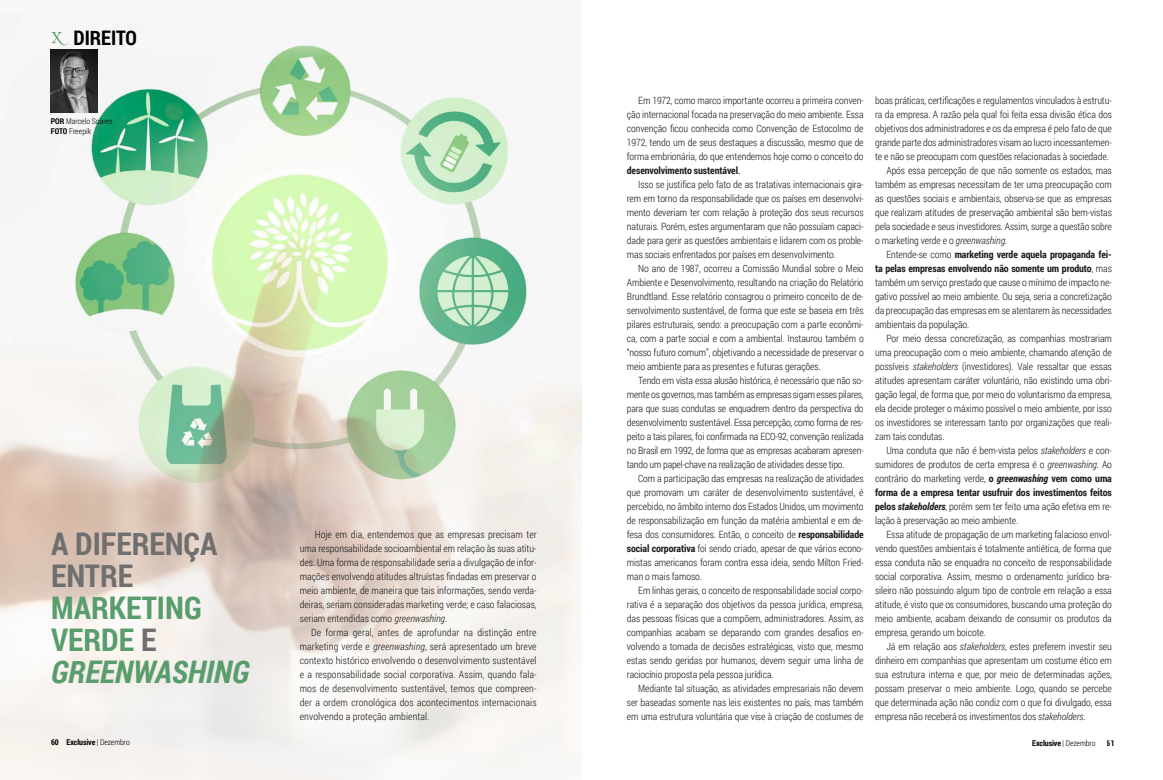
<style>
.page{position:relative;width:1163px;height:780px;background:#fff}
.page>*{position:absolute;margin:0;border:0;box-sizing:border-box;transform-origin:0 0}
.t1{font:700 31.2px/32.1px "Roboto Condensed";color:#599d6c}
.t2{font:700 31.2px/32.1px "Roboto Condensed";color:#706f6f}
.t3{font:700 20px "Roboto Condensed";color:#000}
.t4{font:300 10px/14px "Roboto Condensed";letter-spacing:-.01em;color:#1b1b1a;text-align:justify}
.t5{font:700 10px "Roboto Condensed";letter-spacing:-.01em;color:#1b1b1a}
.t6{font:700 8px "Roboto Condensed";letter-spacing:-.01em;color:#000}
.t7{font:300 8px/10px "Roboto Condensed";color:#000}
.s1{font-weight:700}
.s2{color:#706f6f}
.s3{font-style:italic}
.s4{font-weight:400}
.s5{font-weight:300}
.s6{font-weight:700;font-style:italic}
</style>
<div class="page">
<img style="left:8px;top:32px;width:521px;height:268px">
<svg style="left:0;top:300px;width:581px;height:480px"></svg>
<svg style="left:52px;top:32px;width:16px;height:14px"></svg>
<img style="left:51px;top:50px;width:47px;height:62px">
<h2 class="t3" style="left:73px;top:24px;width:65px">DIREITO</h2>
<p class="t7" style="left:51px;top:115px;width:63px"><span class="s1">POR</span> Marcelo Soares<br><span class="s1">FOTO</span> Freepik</p>
<h1 class="t2" style="left:51px;top:526px;width:168px">A DIFERENÇA<br>ENTRE</h1>
<h1 class="t1" style="left:51px;top:591px;width:200px">MARKETING<br>VERDE <span class="s2">E<br></span><span class="s3">GREENWASHING</span></h1>
<p class="t4" style="left:300px;top:527px;width:238px;text-indent:15px">Hoje em dia, entendemos que as empresas precisam ter uma responsabilidade socioambiental em relação às suas atitu&shy;des. Uma forma de responsabilidade seria a divulgação de infor&shy;mações envolvendo atitudes altruístas findadas em preservar o meio ambiente, de maneira que tais informações, sendo verda&shy;deiras, seriam consideradas marketing verde; e caso falaciosas, seriam entendidas como <span class="s3">greenwashing</span>.</p>
<p class="t4" style="left:300px;top:625px;width:238px;text-indent:11px">De forma geral, antes de aprofundar na distinção entre marketing verde e <span class="s3">greenwashing</span>, será apresentado um breve contexto histórico envolvendo o desenvolvimento sustentável e a responsabilidade social corporativa. Assim, quando fala&shy;mos de desenvolvimento sustentável, temos que compreen&shy;der a ordem cronológica dos acontecimentos internacionais envolvendo a proteção ambiental.</p>
<p class="t4" style="left:626px;top:93px;width:238px;text-indent:11px">Em 1972, como marco importante ocorreu a primeira conven&shy;ção internacional focada na preservação do meio ambiente. Essa convenção ficou conhecida como Convenção de Estocolmo de 1972, tendo um de seus destaques a discussão, mesmo que de forma embrionária, do que entendemos hoje como o conceito do <span class="s1">desenvolvimento sustentável</span><span class="s4">.</span></p>
<p class="t4" style="left:626px;top:177px;width:238px;text-indent:11px">Isso se justifica pelo fato de as tratativas internacionais gira&shy;rem em torno da responsabilidade que os países em desenvolvi&shy;mento deveriam ter com relação à proteção dos seus recursos naturais. Porém, estes argumentaram que não possuíam capaci&shy;dade para gerir as questões ambientais e lidarem com os proble&shy;mas sociais enfrentados por países em desenvolvimento.</p>
<p class="t4" style="left:626px;top:261px;width:238px;text-indent:11px">No ano de 1987, ocorreu a Comissão Mundial sobre o Meio Ambiente e Desenvolvimento, resultando na criação do Relatório Brundtland. Esse relatório consagrou o primeiro conceito de de&shy;senvolvimento sustentável, de forma que este se baseia em três pilares estruturais, sendo: a preocupação com a parte econômi&shy;ca, com a parte social e com a ambiental. Instaurou também o “nosso futuro comum”, objetivando a necessidade de preservar o meio ambiente para as presentes e futuras gerações.</p>
<p class="t4" style="left:626px;top:373px;width:238px;text-indent:11px">Tendo em vista essa alusão histórica, é necessário que não so&shy;mente os governos, mas também as empresas sigam esses pilares, para que suas condutas se enquadrem dentro da perspectiva do desenvolvimento sustentável. Essa percepção, como forma de res&shy;peito a tais pilares, foi confirmada na ECO-92, convenção realizada no Brasil em 1992, de forma que as empresas acabaram apresen&shy;tando um papel-chave na realização de atividades desse tipo.</p>
<p class="t4" style="left:626px;top:471px;width:238px;text-indent:11px">Com a participação das empresas na realização de atividades que promovam um caráter de desenvolvimento sustentável, é percebido, no âmbito interno dos Estados Unidos, um movimento de responsabilização em função da matéria ambiental e em de&shy;fesa dos consumidores. Então, o conceito de <span class="s1">responsabilidade social corporativa</span> foi sendo criado, apesar de que vários econo&shy;mistas americanos foram contra essa ideia, sendo Milton Fried&shy;man o mais famoso.</p>
<p class="t4" style="left:626px;top:583px;width:238px;text-indent:11px">Em linhas gerais, o conceito de responsabilidade social corpo&shy;rativa é a separação dos objetivos da pessoa jurídica, empresa, das pessoas físicas que a compõem, administradores. Assim, as companhias acabam se deparando com grandes desafios en&shy;volvendo a tomada de decisões estratégicas, visto que, mesmo estas sendo geridas por humanos, devem seguir uma linha de raciocínio proposta pela pessoa jurídica.</p>
<p class="t4" style="left:626px;top:681px;width:238px;text-indent:11px">Mediante tal situação, as atividades empresariais não devem ser baseadas somente nas leis existentes no país, mas também em uma estrutura voluntária que vise à criação de costumes de</p>
<p class="t4" style="left:874px;top:93px;width:238px">boas práticas, certificações e regulamentos vinculados à estrutu-</p>
<p class="t4" style="left:874px;top:107px;width:238px">ra da empresa. A razão pela qual foi feita essa divisão ética dos</p>
<p class="t4" style="left:874px;top:121px;width:238px">objetivos dos administradores e os da empresa é pelo fato de que</p>
<p class="t4" style="left:874px;top:135px;width:238px">grande parte dos administradores visam ao lucro incessantemen-</p>
<p class="t4" style="left:874px;top:149px;width:235px">te e não se preocupam com questões relacionadas à sociedade.</p>
<p class="t4" style="left:886px;top:163px;width:227px">Após essa percepção de que não somente os estados, mas</p>
<p class="t4" style="left:874px;top:177px;width:238px">também as empresas necessitam de ter uma preocupação com</p>
<p class="t4" style="left:874px;top:191px;width:238px">as questões sociais e ambientais, observa-se que as empresas</p>
<p class="t4" style="left:874px;top:205px;width:238px">que realizam atitudes de preservação ambiental são bem-vistas</p>
<p class="t4" style="left:874px;top:219px;width:238px">pela sociedade e seus investidores. Assim, surge a questão sobre</p>
<p class="t4" style="left:874px;top:233px;width:134px">o marketing verde e o <span class="s3">greenwashing.</span></p>
<p class="t5" style="left:886px;top:247px;width:227px"><span class="s5">Entende-se como</span> marketing verde aquela propaganda fei-</p>
<p class="t5" style="left:874px;top:261px;width:238px">ta pelas empresas envolvendo não somente um produto<span class="s5">, mas</span></p>
<p class="t4" style="left:874px;top:275px;width:238px">também um serviço prestado que cause o mínimo de impacto ne-</p>
<p class="t4" style="left:874px;top:289px;width:238px">gativo possível ao meio ambiente. Ou seja, seria a concretização</p>
<p class="t4" style="left:874px;top:303px;width:238px">da preocupação das empresas em se atentarem às necessidades</p>
<p class="t4" style="left:874px;top:317px;width:96px">ambientais da população.</p>
<p class="t4" style="left:886px;top:331px;width:227px">Por meio dessa concretização, as companhias mostrariam</p>
<p class="t4" style="left:874px;top:345px;width:238px">uma preocupação com o meio ambiente, chamando atenção de</p>
<p class="t4" style="left:874px;top:359px;width:238px">possíveis <span class="s3">stakeholders</span> (investidores). Vale ressaltar que essas</p>
<p class="t4" style="left:874px;top:373px;width:238px">atitudes apresentam caráter voluntário, não existindo uma obri-</p>
<p class="t4" style="left:874px;top:387px;width:238px">gação legal, de forma que, por meio do voluntarismo da empresa,</p>
<p class="t4" style="left:874px;top:401px;width:238px">ela decide proteger o máximo possível o meio ambiente, por isso</p>
<p class="t4" style="left:874px;top:415px;width:238px">os investidores se interessam tanto por organizações que reali-</p>
<p class="t4" style="left:874px;top:429px;width:71px">zam tais condutas.</p>
<p class="t4" style="left:886px;top:443px;width:227px">Uma conduta que não é bem-vista pelos <span class="s3">stakeholders</span> e con-</p>
<p class="t4" style="left:874px;top:457px;width:238px">sumidores de produtos de certa empresa é o <span class="s3">greenwashing</span>. Ao</p>
<p class="t4" style="left:874px;top:471px;width:238px">contrário do marketing verde, <span class="s1">o</span> <span class="s6">greenwashing</span> <span class="s1">vem como uma</span></p>
<p class="t5" style="left:874px;top:485px;width:238px">forma de a empresa tentar usufruir dos investimentos feitos</p>
<p class="t4" style="left:874px;top:499px;width:238px"><span class="s1">pelos</span> <span class="s6">stakeholders</span>, porém sem ter feito uma ação efetiva em re-</p>
<p class="t4" style="left:874px;top:513px;width:145px">lação à preservação ao meio ambiente.</p>
<p class="t4" style="left:886px;top:527px;width:227px">Essa atitude de propagação de um marketing falacioso envol-</p>
<p class="t4" style="left:874px;top:541px;width:238px">vendo questões ambientais é totalmente antiética, de forma que</p>
<p class="t4" style="left:874px;top:555px;width:238px">essa conduta não se enquadra no conceito de responsabilidade</p>
<p class="t4" style="left:874px;top:569px;width:238px">social corporativa. Assim, mesmo o ordenamento jurídico bra-</p>
<p class="t4" style="left:874px;top:583px;width:238px">sileiro não possuindo algum tipo de controle em relação a essa</p>
<p class="t4" style="left:874px;top:597px;width:238px">atitude, é visto que os consumidores, buscando uma proteção do</p>
<p class="t4" style="left:874px;top:611px;width:238px">meio ambiente, acabam deixando de consumir os produtos da</p>
<p class="t4" style="left:874px;top:625px;width:112px">empresa, gerando um boicote.</p>
<p class="t4" style="left:886px;top:639px;width:227px">Já em relação aos <span class="s3">stakeholders</span>, estes preferem investir seu</p>
<p class="t4" style="left:874px;top:653px;width:238px">dinheiro em companhias que apresentam um costume ético em</p>
<p class="t4" style="left:874px;top:667px;width:238px">sua estrutura interna e que, por meio de determinadas ações,</p>
<p class="t4" style="left:874px;top:681px;width:238px">possam preservar o meio ambiente. Logo, quando se percebe</p>
<p class="t4" style="left:874px;top:695px;width:238px">que determinada ação não condiz com o que foi divulgado, essa</p>
<p class="t4" style="left:874px;top:709px;width:212px">empresa não receberá os investimentos dos <span class="s3">stakeholders</span>.</p>
<p class="t6" style="left:51px;top:736px;width:80px">60 Exclusive <span class="s5">| Dezembro</span></p>
<p class="t6" style="left:1032px;top:737px;width:65px">Exclusive <span class="s5">| Dezembro</span></p>
<p class="t6" style="left:1106px;top:737px;width:9px">61</p>
</div>
